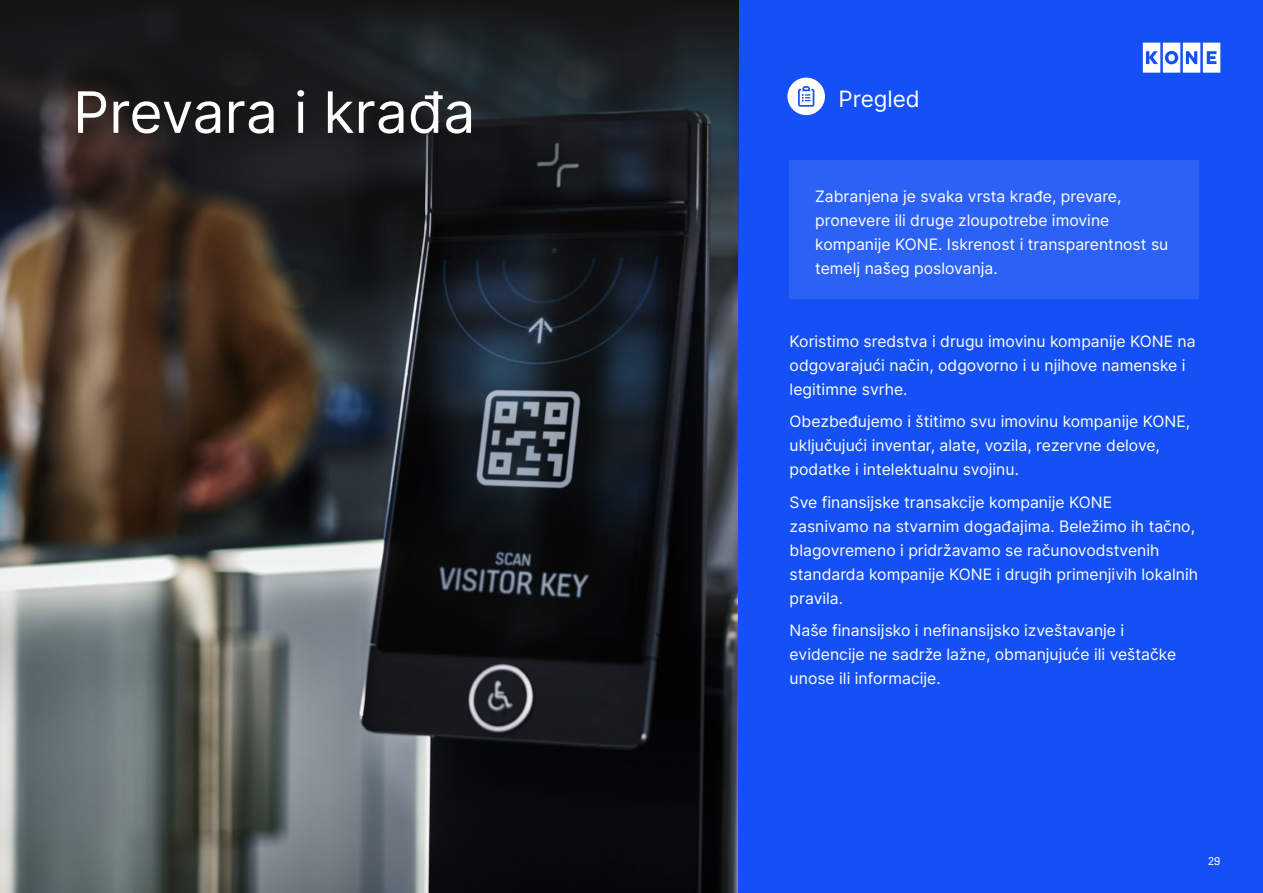
<style>
.page{position:relative;width:1263px;height:893px;background:#fff}
.page>*{position:absolute;margin:0;border:0;box-sizing:border-box;transform-origin:0 0}
.t1{font:57px "Inter";color:#fff}
.t2{font:22.5px "Inter";color:#fff}
.t3{font:15.75px/24px "Inter";color:#fff}
.t4{font:12px "KONE Information";color:#fff}
</style>
<div class="page">
<img style="left:0;top:281px;width:738px;height:612px">
<div style="left:738px;top:0;width:525px;height:893px;background:#1450f5"></div>
<svg style="left:0;top:0;width:738px;height:281px;background:#202021"></svg>
<svg style="left:1143px;top:43px;width:77px;height:30px"></svg>
<div style="left:787px;top:78px;width:38px;height:37px;background:#fff;border-radius:50%"></div>
<svg style="left:798px;top:86px;width:16px;height:21px"></svg>
<div style="left:790px;top:161px;width:409px;height:138px;background:#2c61f6"></div>
<h1 class="t1" style="left:73px;top:71px;width:404px">Prevara i krađa</h1>
<h2 class="t2" style="left:838px;top:83px;width:83px">Pregled</h2>
<p class="t3" style="left:815px;top:183px;width:355px">Zabranjena je svaka vrsta krađe, prevare, pronevere ili druge zloupotrebe imovine kompanije KONE. Iskrenost i transparentnost su temelj našeg poslovanja.</p>
<p class="t3" style="left:790px;top:328px;width:407px">Koristimo sredstva i drugu imovinu kompanije KONE na odgovarajući način, odgovorno i u njihove namenske i legitimne svrhe.</p>
<p class="t3" style="left:790px;top:409px;width:402px">Obezbeđujemo i štitimo svu imovinu kompanije KONE, uključujući inventar, alate, vozila, rezervne delove, podatke i intelektualnu svojinu.</p>
<p class="t3" style="left:790px;top:489px;width:410px">Sve finansijske transakcije kompanije KONE<br>zasnivamo na stvarnim događajima. Beležimo ih tačno, blagovremeno i pridržavamo se računovodstvenih standarda kompanije KONE i drugih primenjivih lokalnih pravila.</p>
<p class="t3" style="left:790px;top:618px;width:388px">Naše finansijsko i nefinansijsko izveštavanje i evidencije ne sadrže lažne, obmanjujuće ili veštačke unose ili informacije.</p>
<p class="t4" style="left:1208px;top:853px;width:14px">29</p>
</div>
